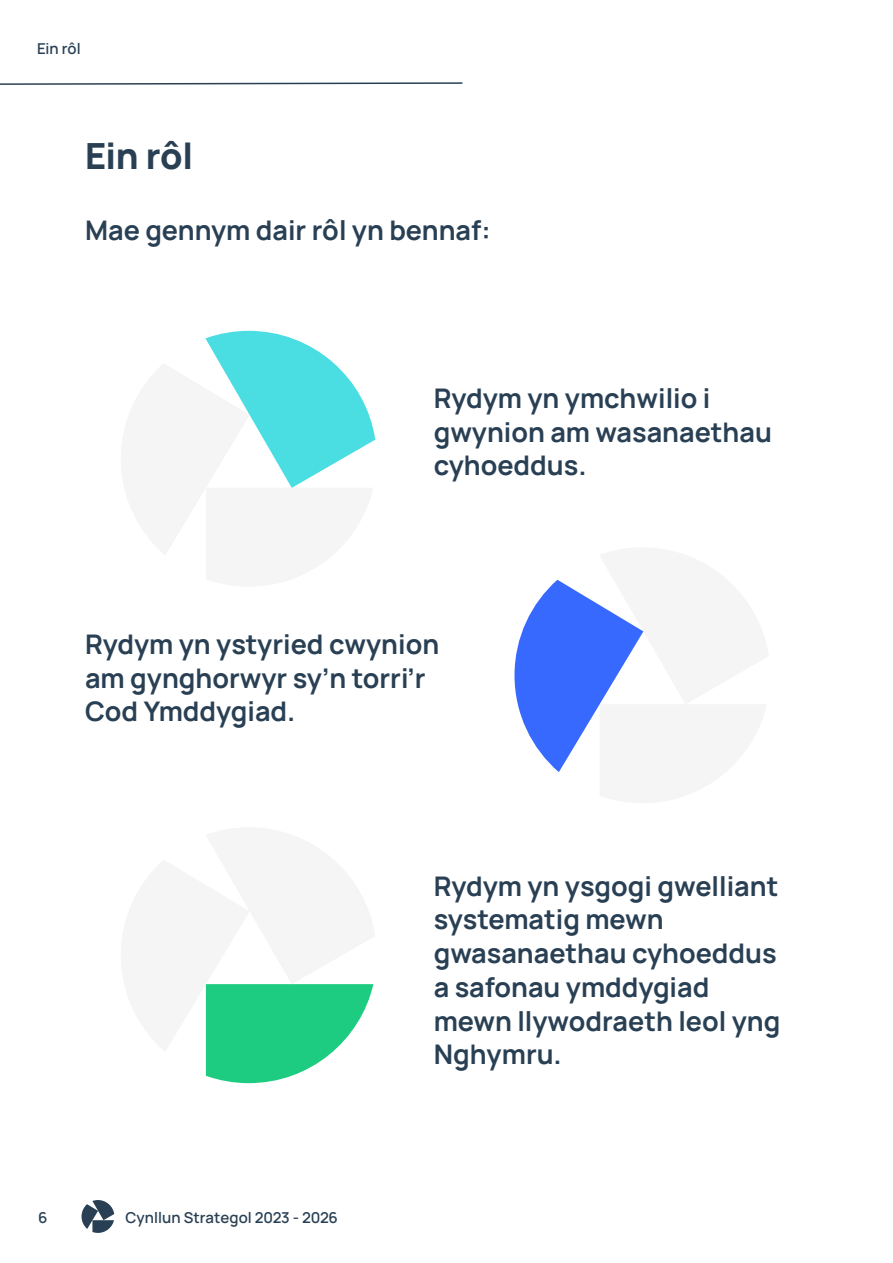
<style>
.page{position:relative;width:893px;height:1263px;background:#fff}
.page>*{position:absolute;margin:0;border:0;box-sizing:border-box;transform-origin:0 0}
.t1{font:800 36px "Manrope";letter-spacing:-.01em;color:#294054}
.t2{font:700 27px/33.8px "Manrope";color:#294054}
.t3{font:600 15px "Manrope";color:#294054}
</style>
<div class="page">
<svg style="left:0;top:82px;width:463px;height:3px"></svg>
<svg style="left:82px;top:1200px;width:32px;height:33px"></svg>
<svg style="left:205px;top:331px;width:170px;height:157px"></svg>
<svg style="left:514px;top:579px;width:130px;height:193px"></svg>
<svg style="left:205px;top:984px;width:169px;height:99px"></svg>
<p class="t3" style="left:37px;top:38px;width:45px">Ein rôl</p>
<h1 class="t1" style="left:85px;top:130px;width:110px">Ein rôl</h1>
<p class="t2" style="left:85px;top:212px;width:407px">Mae gennym dair rôl yn bennaf:</p>
<p class="t2" style="left:434px;top:380px;width:340px">Rydym yn ymchwilio i gwynion am wasanaethau cyhoeddus.</p>
<p class="t2" style="left:85px;top:626px;width:356px">Rydym yn ystyried cwynion am gynghorwyr sy’n torri’r<br>Cod Ymddygiad.</p>
<p class="t3" style="left:38px;top:1206px;width:11px">6</p>
<p class="t3" style="left:125px;top:1206px;width:214px">Cynllun Strategol 2023 - 2026</p>
<p class="t2" style="left:434px;top:868px;width:348px">Rydym yn ysgogi gwelliant systematig mewn gwasanaethau cyhoeddus a safonau ymddygiad mewn llywodraeth leol yng<br>Nghymru.</p>
</div>
